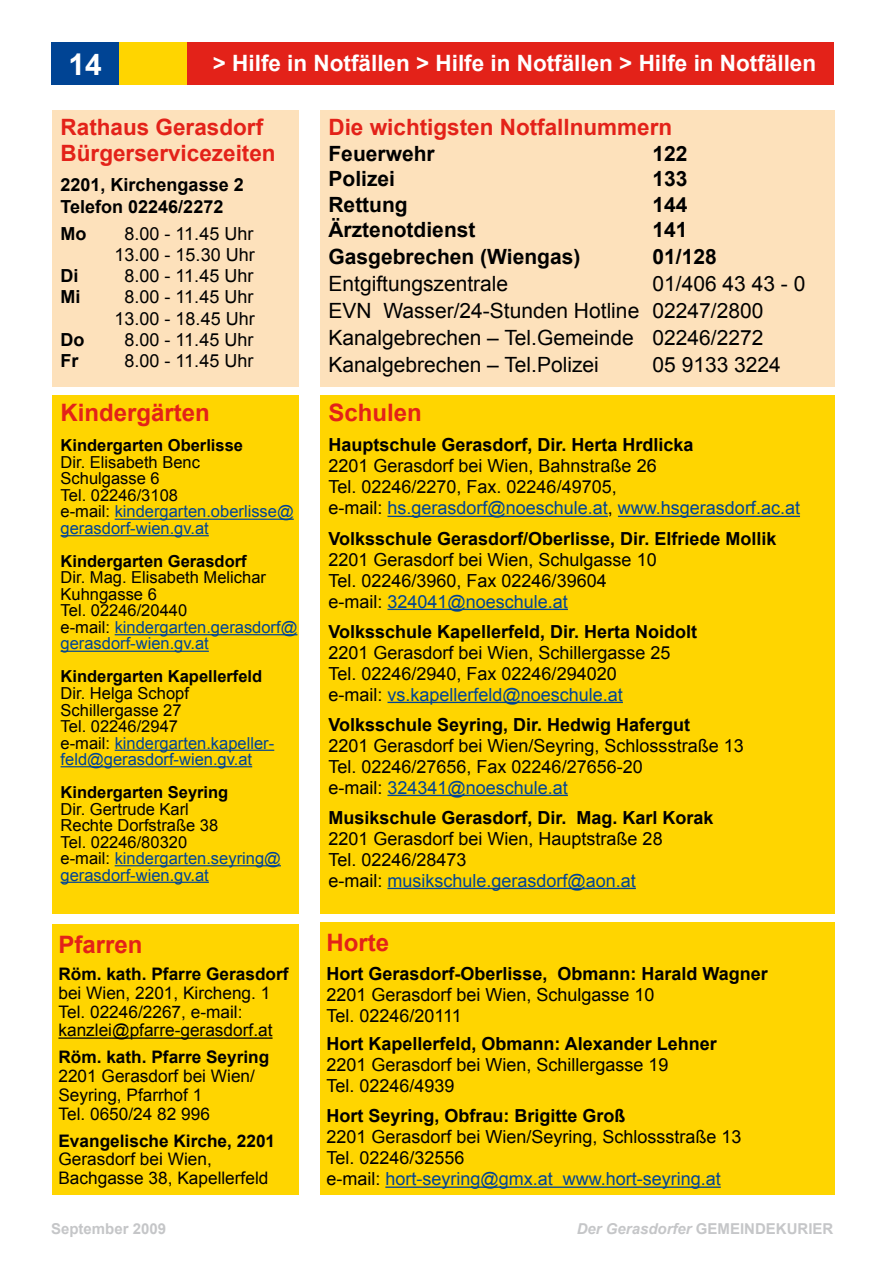
<style>
.page{position:relative;width:893px;height:1263px;background:#fff}
.page>*{position:absolute;margin:0;border:0;box-sizing:border-box;transform-origin:0 0}
.t1{font:700 30px "Arial";color:#fff}
.t2{font:700 24px "Arial";color:#e32219}
.t3{font:700 22.5px/25.5px "Arial";color:#e32219}
.t4{font:700 22.5px "Arial";color:#fff}
.t5{font:21px/27px "Arial";color:#000}
.t6{font:700 21px "Arial";color:#000}
.t7{font:18px/21px "Arial";color:#000}
.t8{font:700 18px/22.5px "Arial";color:#000}
.t9{font:17.25px/18.8px "Arial";color:#000}
.t10{font:700 17.25px "Arial";color:#000}
.t11{font:16.5px/16.5px "Arial";color:#000}
.t12{font:700 16.5px "Arial";color:#000}
.t13{font:italic 700 15px "Arial";color:#c5c6c8}
.t14{font:700 15px "Arial";color:#c5c6c8}
.s1{color:#004494}
.s2{font-style:normal}
</style>
<div class="page">
<div style="left:51px;top:43px;width:68px;height:42px;background:#004494"></div>
<div style="left:119px;top:43px;width:68px;height:42px;background:#ffd500"></div>
<div style="left:187px;top:43px;width:646px;height:42px;background:#e32219"></div>
<div style="left:52px;top:111px;width:247px;height:276px;background:#fde1bb"></div>
<div style="left:52px;top:395px;width:247px;height:519px;background:#ffd500"></div>
<hr style="left:115px;top:519px;width:179px;height:1px;background:#004494">
<hr style="left:61px;top:535px;width:148px;height:1px;background:#004494">
<hr style="left:115px;top:634px;width:182px;height:1px;background:#004494">
<hr style="left:61px;top:651px;width:148px;height:1px;background:#004494">
<hr style="left:115px;top:750px;width:159px;height:1px;background:#004494">
<hr style="left:61px;top:766px;width:191px;height:1px;background:#004494">
<hr style="left:115px;top:865px;width:166px;height:1px;background:#004494">
<hr style="left:61px;top:882px;width:148px;height:1px;background:#004494">
<div style="left:52px;top:925px;width:247px;height:270px;background:#ffd500"></div>
<hr style="left:58px;top:1037px;width:215px;height:2px;background:#000">
<div style="left:320px;top:111px;width:514px;height:276px;background:#fde1bb"></div>
<div style="left:320px;top:395px;width:514px;height:519px;background:#ffd500"></div>
<div style="left:320px;top:923px;width:514px;height:272px;background:#ffd500"></div>
<hr style="left:387px;top:516px;width:221px;height:1px;background:#004494">
<hr style="left:618px;top:516px;width:182px;height:1px;background:#004494">
<hr style="left:387px;top:609px;width:181px;height:1px;background:#004494">
<hr style="left:387px;top:702px;width:236px;height:1px;background:#004494">
<hr style="left:387px;top:795px;width:181px;height:1px;background:#004494">
<hr style="left:387px;top:888px;width:249px;height:1px;background:#004494">
<hr style="left:385px;top:1186px;width:336px;height:2px;background:#004494">
<h1 class="t1" style="left:68px;top:44px;width:35px">14</h1>
<p class="t4" style="left:213px;top:49px;width:605px">&gt; Hilfe in Notfällen &gt; Hilfe in Notfällen &gt; Hilfe in Notfällen</p>
<p class="t3" style="left:61px;top:116px;width:217px">Rathaus Gerasdorf<br>Bürgerservicezeiten</p>
<p class="t8" style="left:61px;top:174px;width:185px">2201, Kirchengasse 2<br>Telefon 02246/2272</p>
<p class="t8" style="left:61px;top:223px;width:27px">Mo</p>
<p class="t7" style="left:115px;top:224px;width:142px;text-align:center">8.00 - 11.45 Uhr<br>13.00 - 15.30 Uhr</p>
<p class="t8" style="left:61px;top:265px;width:19px">Di</p>
<p class="t7" style="left:125px;top:266px;width:130px">8.00 - 11.45 Uhr</p>
<p class="t8" style="left:61px;top:286px;width:21px">Mi</p>
<p class="t7" style="left:115px;top:287px;width:142px;text-align:center">8.00 - 11.45 Uhr<br>13.00 - 18.45 Uhr</p>
<p class="t8" style="left:61px;top:329px;width:25px">Do</p>
<p class="t7" style="left:125px;top:329px;width:130px">8.00 - 11.45 Uhr</p>
<p class="t8" style="left:61px;top:350px;width:20px">Fr</p>
<p class="t7" style="left:125px;top:350px;width:130px">8.00 - 11.45 Uhr</p>
<h2 class="t2" style="left:61px;top:397px;width:151px">Kindergärten</h2>
<p class="t12" style="left:61px;top:435px;width:184px">Kindergarten Oberlisse</p>
<p class="t11" style="left:61px;top:454px;width:235px">Dir. Elisabeth Benc<br>Schulgasse 6<br>Tel. 02246/3108<br>e-mail: <span class="s1">kindergarten.oberlisse@ gerasdorf-wien.gv.at</span></p>
<p class="t12" style="left:61px;top:550px;width:188px">Kindergarten Gerasdorf</p>
<p class="t11" style="left:61px;top:570px;width:238px">Dir. Mag. Elisabeth Melichar<br>Kuhngasse 6<br>Tel. 02246/20440<br>e-mail: <span class="s1">kindergarten.gerasdorf@ gerasdorf-wien.gv.at</span></p>
<p class="t12" style="left:61px;top:666px;width:203px">Kindergarten Kapellerfeld</p>
<p class="t11" style="left:61px;top:685px;width:215px">Dir. Helga Schopf<br>Schillergasse 27<br>Tel. 02246/2947<br>e-mail: <span class="s1">kindergarten.kapeller&shy;feld@gerasdorf-wien.gv.at</span></p>
<p class="t12" style="left:61px;top:781px;width:169px">Kindergarten Seyring</p>
<p class="t11" style="left:61px;top:801px;width:222px">Dir. Gertrude Karl<br>Rechte Dorfstraße 38<br>Tel. 02246/80320<br>e-mail: <span class="s1">kindergarten.seyring@ gerasdorf-wien.gv.at</span></p>
<h2 class="t2" style="left:58px;top:929px;width:86px">Pfarren</h2>
<p class="t10" style="left:58px;top:962px;width:232px">Röm. kath. Pfarre Gerasdorf</p>
<p class="t9" style="left:58px;top:983px;width:216px">bei Wien, 2201, Kircheng. 1<br>Tel. 02246/2267, e-mail: kanzlei@pfarre-gerasdorf.at</p>
<p class="t10" style="left:58px;top:1046px;width:212px">Röm. kath. Pfarre Seyring</p>
<p class="t9" style="left:58px;top:1067px;width:198px">2201 Gerasdorf bei Wien/<br>Seyring, Pfarrhof 1<br>Tel. 0650/24 82 996</p>
<p class="t10" style="left:58px;top:1129px;width:218px">Evangelische Kirche, 2201</p>
<p class="t9" style="left:58px;top:1150px;width:211px">Gerasdorf bei Wien,<br>Bachgasse 38, Kapellerfeld</p>
<p class="t14" style="left:51px;top:1218px;width:117px">September 2009</p>
<p class="t3" style="left:328px;top:116px;width:345px">Die wichtigsten Notfallnummern</p>
<p class="t6" style="left:328px;top:140px;width:108px">Feuerwehr</p>
<p class="t6" style="left:652px;top:140px;width:37px">122</p>
<p class="t6" style="left:328px;top:165px;width:68px">Polizei</p>
<p class="t6" style="left:652px;top:165px;width:37px">133</p>
<p class="t6" style="left:328px;top:191px;width:81px">Rettung</p>
<p class="t6" style="left:652px;top:191px;width:37px">144</p>
<p class="t6" style="left:328px;top:216px;width:149px">Ärztenotdienst</p>
<p class="t6" style="left:652px;top:216px;width:37px">141</p>
<p class="t6" style="left:328px;top:243px;width:253px">Gasgebrechen (Wiengas)</p>
<p class="t6" style="left:652px;top:243px;width:66px">01/128</p>
<p class="t5" style="left:328px;top:271px;width:181px">Entgiftungszentrale</p>
<p class="t5" style="left:328px;top:271px;width:478px;text-indent:324px">01/406 43 43 - 0<br>EVN Wasser/24-Stunden Hotline 02247/2800<br>Kanalgebrechen – Tel.Gemeinde 02246/2272<br>Kanalgebrechen – Tel.Polizei</p>
<p class="t5" style="left:652px;top:352px;width:130px">05 9133 3224</p>
<h2 class="t2" style="left:328px;top:397px;width:95px">Schulen</h2>
<p class="t8" style="left:328px;top:434px;width:367px">Hauptschule Gerasdorf, Dir. Herta Hrdlicka</p>
<p class="t7" style="left:328px;top:456px;width:473px">2201 Gerasdorf bei Wien, Bahnstraße 26<br>Tel. 02246/2270, Fax. 02246/49705,<br>e-mail: <span class="s1">hs.gerasdorf@noeschule.at</span>, <span class="s1">www.hsgerasdorf.ac.at</span></p>
<p class="t8" style="left:328px;top:527px;width:449px">Volksschule Gerasdorf/Oberlisse, Dir. Elfriede Mollik</p>
<p class="t7" style="left:328px;top:549px;width:330px">2201 Gerasdorf bei Wien, Schulgasse 10<br>Tel. 02246/3960, Fax 02246/39604 e-mail: <span class="s1">324041@noeschule.at</span></p>
<p class="t8" style="left:328px;top:621px;width:370px">Volksschule Kapellerfeld, Dir. Herta Noidolt</p>
<p class="t7" style="left:328px;top:642px;width:344px">2201 Gerasdorf bei Wien, Schillergasse 25<br>Tel. 02246/2940, Fax 02246/294020 e-mail: <span class="s1">vs.kapellerfeld@noeschule.at</span></p>
<p class="t8" style="left:328px;top:714px;width:363px">Volksschule Seyring, Dir. Hedwig Hafergut</p>
<p class="t7" style="left:328px;top:735px;width:417px">2201 Gerasdorf bei Wien/Seyring, Schlossstraße 13<br>Tel. 02246/27656, Fax 02246/27656-20<br>e-mail: <span class="s1">324341@noeschule.at</span></p>
<p class="t8" style="left:328px;top:807px;width:387px">Musikschule Gerasdorf, Dir. Mag. Karl Korak</p>
<p class="t7" style="left:328px;top:828px;width:336px">2201 Gerasdorf bei Wien, Hauptstraße 28<br>Tel. 02246/28473<br>e-mail: <span class="s1">musikschule.gerasdorf@aon.at</span></p>
<h2 class="t2" style="left:326px;top:927px;width:64px">Horte</h2>
<p class="t8" style="left:326px;top:963px;width:443px">Hort Gerasdorf-Oberlisse, Obmann: Harald Wagner</p>
<p class="t7" style="left:326px;top:984px;width:330px">2201 Gerasdorf bei Wien, Schulgasse 10<br>Tel. 02246/20111</p>
<p class="t8" style="left:326px;top:1033px;width:392px">Hort Kapellerfeld, Obmann: Alexander Lehner</p>
<p class="t7" style="left:326px;top:1055px;width:344px">2201 Gerasdorf bei Wien, Schillergasse 19<br>Tel. 02246/4939</p>
<p class="t8" style="left:326px;top:1105px;width:301px">Hort Seyring, Obfrau: Brigitte Groß</p>
<p class="t7" style="left:326px;top:1127px;width:417px">2201 Gerasdorf bei Wien/Seyring, Schlossstraße 13<br>Tel. 02246/32556<br>e-mail: <span class="s1">hort-seyring@gmx.at www.hort-seyring.at</span></p>
<p class="t13" style="left:577px;top:1218px;width:258px">Der Gerasdorfer <span class="s2">Gemeindekurier</span></p>
</div>
